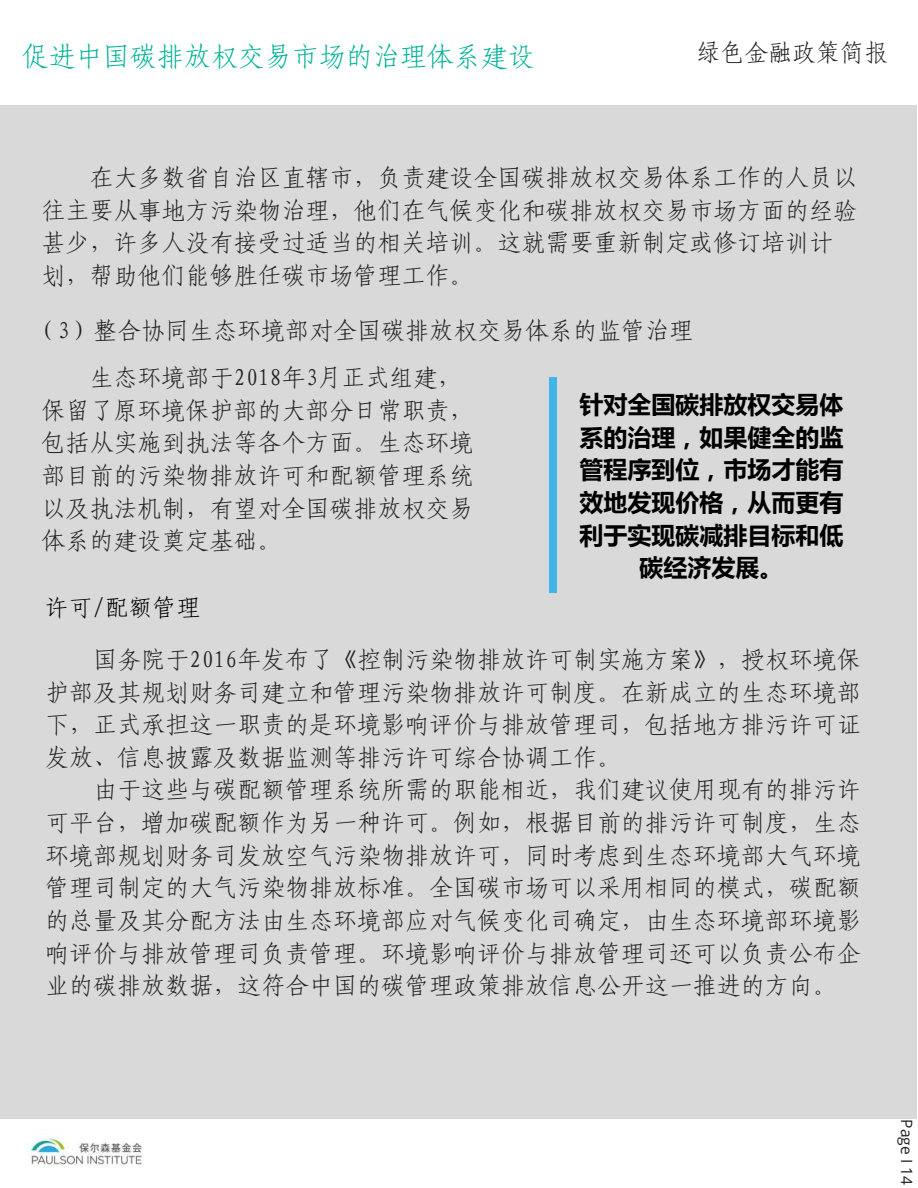
<style>
.page{position:relative;width:918px;height:1188px;background:#fff}
.page>*{position:absolute;margin:0;border:0;box-sizing:border-box;transform-origin:0 0}
.t1{font:27px "Fang Song GB2312";color:#00b398}
.t2{font:24px/32.7px "Fang Song GB2312";color:#222}
.t3{font:700 24px/32.7px "Microsoft Ya Hei";color:#000;text-align:center}
.t4{font:24px "Fang Song GB2312";color:#000}
.t5{font:15.6px "Open Sans";color:#222}
</style>
<div class="page">
<div style="left:0;top:105px;width:916px;height:1014px;background:#d9d9d9"></div>
<img style="left:29px;top:1133px;width:113px;height:35px">
<div style="left:549px;top:378px;width:8px;height:215px;background:#41b6e6"></div>
<p class="t1" style="left:22px;top:43px;width:515px">促进中国碳排放权交易市场的治理体系建设</p>
<p class="t2" style="left:696px;top:36px;width:193px">绿色金融政策简报</p>
<p class="t2" style="left:42px;top:161px;width:817px;text-indent:48px">在大多数省自治区直辖市，负责建设全国碳排放权交易体系工作的人员以往主要从事地方污染物治理，他们在气候变化和碳排放权交易市场方面的经验甚少，许多人没有接受过适当的相关培训。这就需要重新制定或修订培训计划，帮助他们能够胜任碳市场管理工作。</p>
<p class="t2" style="left:34px;top:314px;width:661px">（3）整合协同生态环境部对全国碳排放权交易体系的监管治理</p>
<p class="t2" style="left:42px;top:361px;width:433px;text-indent:48px">生态环境部于2018年3月正式组建，保留了原环境保护部的大部分日常职责，包括从实施到执法等各个方面。生态环境部目前的污染物排放许可和配额管理系统以及执法机制，有望对全国碳排放权交易体系的建设奠定基础。</p>
<p class="t3" style="left:579px;top:387px;width:265px">针对全国碳排放权交易体系的治理，如果健全的监管程序到位，市场才能有效地发现价格，从而更有利于实现碳减排目标和低碳经济发展。</p>
<p class="t4" style="left:45px;top:596px;width:157px">许可/配额管理</p>
<p class="t2" style="left:45px;top:643px;width:817px;text-align:justify;text-indent:48px">国务院于2016年发布了《控制污染物排放许可制实施方案》，授权环境保护部及其规划财务司建立和管理污染物排放许可制度。在新成立的生态环境部下，正式承担这一职责的是环境影响评价与排放管理司，包括地方排污许可证发放、信息披露及数据监测等排污许可综合协调工作。</p>
<p class="t2" style="left:45px;top:773px;width:817px;text-align:justify;text-indent:48px">由于这些与碳配额管理系统所需的职能相近，我们建议使用现有的排污许可平台，增加碳配额作为另一种许可。例如，根据目前的排污许可制度，生态环境部规划财务司发放空气污染物排放许可，同时考虑到生态环境部大气环境管理司制定的大气污染物排放标准。全国碳市场可以采用相同的模式，碳配额的总量及其分配方法由生态环境部应对气候变化司确定，由生态环境部环境影响评价与排放管理司负责管理。环境影响评价与排放管理司还可以负责公布企业的碳排放数据，这符合中国的碳管理政策排放信息公开这一推进的方向。</p>
<p class="t5" style="left:918px;top:1119px;width:67px;rotate:90deg">Page I 14</p>
</div>
